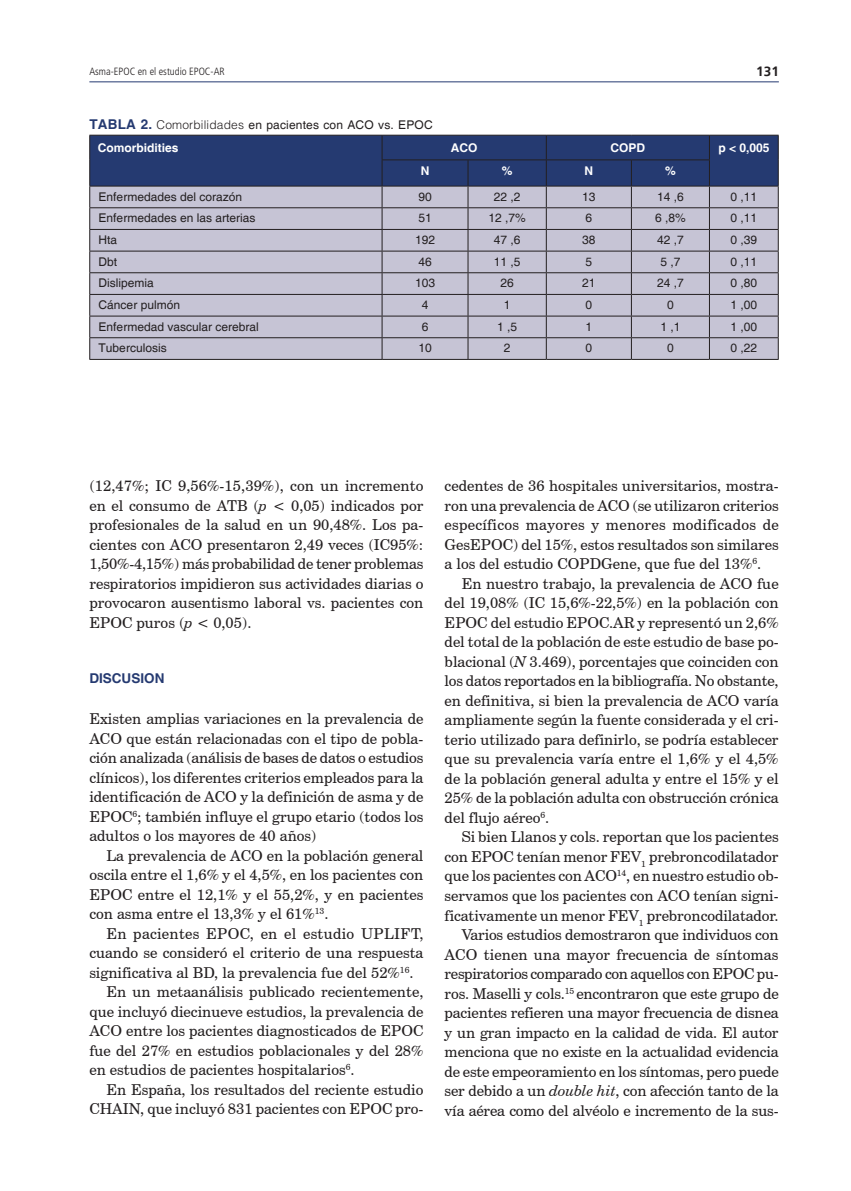
<style>
.page{position:relative;width:851px;height:1191px;background:#fff}
.page>*{position:absolute;margin:0;border:0;box-sizing:border-box;transform-origin:0 0}
.texto{font:15px/19.5px "Century Schoolbook BT";color:#231f20;text-align:justify}
.texto1{font:15px/19.5px "Century Schoolbook BT";color:#231f20;text-align:justify}
.subtit{font:700 13.5px "Helvetica";color:#253a71}
.t1{font:700 13.5px "Frutiger";color:#231f20}
.tabla1{font:12px "Helvetica";color:#231f20}
.tabla{font:12px "Helvetica";color:#231f20}
.tablatit{font:12px "Helvetica";letter-spacing:.015em;color:#231f20}
.tabla-2{font:700 12px "Helvetica";color:#fff}
.t2{font:300 condensed 10.5px "Frutiger LT Std";color:#231f20}
.s1{font-weight:700;font-size:13.5px;color:#253a71}
.s2{font-weight:300}
.s3{font-style:italic}
</style>
<div class="page">
<hr style="left:89px;top:81px;width:689px;height:1px;background:#253a71">
<hr style="left:89px;top:359px;width:293px;height:1px;background:#231f20">
<hr style="left:382px;top:359px;width:86px;height:1px;background:#231f20">
<hr style="left:468px;top:359px;width:78px;height:1px;background:#231f20">
<hr style="left:546px;top:359px;width:85px;height:1px;background:#231f20">
<hr style="left:631px;top:359px;width:78px;height:1px;background:#231f20">
<hr style="left:709px;top:359px;width:69px;height:1px;background:#231f20">
<svg style="left:89px;top:135px;width:689px;height:224px;background:#9b9db6"></svg>
<hr style="left:709px;top:186px;width:69px;height:1px;background:#231f20">
<hr style="left:381px;top:159px;width:87px;height:1px;background:#231f20">
<hr style="left:468px;top:159px;width:78px;height:1px;background:#231f20">
<hr style="left:546px;top:159px;width:85px;height:1px;background:#231f20">
<hr style="left:631px;top:159px;width:78px;height:1px;background:#231f20">
<hr style="left:382px;top:186px;width:86px;height:1px;background:#231f20">
<hr style="left:468px;top:186px;width:78px;height:1px;background:#231f20">
<hr style="left:546px;top:186px;width:85px;height:1px;background:#231f20">
<hr style="left:631px;top:186px;width:78px;height:1px;background:#231f20">
<p class="t2" style="left:89px;top:66px;width:137px">Asma-EPOC en el estudio EPOC-AR</p>
<p class="t1" style="left:756px;top:63px;width:24px">131</p>
<p class="tablatit" style="left:89px;top:118px;width:345px"><span class="s1">TABLA 2.</span> <span class="s2">Comorbilidades</span> en pacientes con ACO vs. EPOC</p>
<p class="tabla-2" style="left:98px;top:140px;width:82px">Comorbidities</p>
<p class="tabla-2" style="left:451px;top:140px;width:28px">ACO</p>
<p class="tabla-2" style="left:610px;top:140px;width:36px">COPD</p>
<p class="tabla-2" style="left:718px;top:140px;width:53px">p &lt; 0,005</p>
<p class="tabla-2" style="left:420px;top:163px;width:10px">N</p>
<p class="tabla-2" style="left:501px;top:163px;width:12px">%</p>
<p class="tabla-2" style="left:584px;top:163px;width:10px">N</p>
<p class="tabla-2" style="left:665px;top:163px;width:12px">%</p>
<p class="tabla1" style="left:99px;top:190px;width:145px">Enfermedades del corazón</p>
<p class="tabla" style="left:418px;top:190px;width:15px">90</p>
<p class="tabla" style="left:493px;top:190px;width:28px">22 ,2</p>
<p class="tabla" style="left:582px;top:190px;width:15px">13</p>
<p class="tabla" style="left:657px;top:190px;width:28px">14 ,6</p>
<p class="tabla" style="left:730px;top:190px;width:28px">0 ,11</p>
<p class="tabla1" style="left:99px;top:211px;width:158px">Enfermedades en las arterias</p>
<p class="tabla" style="left:418px;top:211px;width:15px">51</p>
<p class="tabla" style="left:488px;top:211px;width:39px">12 ,7%</p>
<p class="tabla" style="left:585px;top:211px;width:8px">6</p>
<p class="tabla" style="left:655px;top:211px;width:32px">6 ,8%</p>
<p class="tabla" style="left:730px;top:211px;width:28px">0 ,11</p>
<p class="tabla1" style="left:99px;top:233px;width:20px">Hta</p>
<p class="tabla" style="left:415px;top:233px;width:22px">192</p>
<p class="tabla" style="left:493px;top:233px;width:28px">47 ,6</p>
<p class="tabla" style="left:582px;top:233px;width:15px">38</p>
<p class="tabla" style="left:657px;top:233px;width:28px">42 ,7</p>
<p class="tabla" style="left:730px;top:233px;width:28px">0 ,39</p>
<p class="tabla1" style="left:99px;top:255px;width:20px">Dbt</p>
<p class="tabla" style="left:418px;top:255px;width:15px">46</p>
<p class="tabla" style="left:493px;top:255px;width:28px">11 ,5</p>
<p class="tabla" style="left:585px;top:255px;width:8px">5</p>
<p class="tabla" style="left:660px;top:255px;width:22px">5 ,7</p>
<p class="tabla" style="left:730px;top:255px;width:28px">0 ,11</p>
<p class="tabla1" style="left:99px;top:276px;width:57px">Dislipemia</p>
<p class="tabla" style="left:415px;top:276px;width:22px">103</p>
<p class="tabla" style="left:500px;top:276px;width:15px">26</p>
<p class="tabla" style="left:582px;top:276px;width:15px">21</p>
<p class="tabla" style="left:657px;top:276px;width:28px">24 ,7</p>
<p class="tabla" style="left:730px;top:276px;width:28px">0 ,80</p>
<p class="tabla1" style="left:99px;top:298px;width:83px">Cáncer pulmón</p>
<p class="tabla" style="left:421px;top:298px;width:8px">4</p>
<p class="tabla" style="left:503px;top:298px;width:8px">1</p>
<p class="tabla" style="left:585px;top:298px;width:8px">0</p>
<p class="tabla" style="left:667px;top:298px;width:8px">0</p>
<p class="tabla" style="left:730px;top:298px;width:28px">1 ,00</p>
<p class="tabla1" style="left:99px;top:319px;width:162px">Enfermedad vascular cerebral</p>
<p class="tabla" style="left:421px;top:319px;width:8px">6</p>
<p class="tabla" style="left:497px;top:319px;width:22px">1 ,5</p>
<p class="tabla" style="left:585px;top:319px;width:8px">1</p>
<p class="tabla" style="left:660px;top:319px;width:22px">1 ,1</p>
<p class="tabla" style="left:730px;top:319px;width:28px">1 ,00</p>
<p class="tabla1" style="left:99px;top:341px;width:70px">Tuberculosis</p>
<p class="tabla" style="left:418px;top:341px;width:15px">10</p>
<p class="tabla" style="left:503px;top:341px;width:8px">2</p>
<p class="tabla" style="left:585px;top:341px;width:8px">0</p>
<p class="tabla" style="left:667px;top:341px;width:8px">0</p>
<p class="tabla" style="left:730px;top:341px;width:28px">0 ,22</p>
<p class="texto" style="left:89px;top:476px;width:335px">(12,47%; IC 9,56%-15,39%), con un incremento en el consumo de ATB (<span class="s3">p</span> &lt; 0,05) indicados por profesionales de la salud en un 90,48%. Los pa&shy;cientes con ACO presentaron 2,49 veces (IC95%:<br>1,50%-4,15%) más probabilidad de tener problemas respiratorios impidieron sus actividades diarias o provocaron ausentismo laboral vs. pacientes con EPOC puros (<span class="s3">p</span> &lt; 0,05).</p>
<p class="subtit" style="left:89px;top:670px;width:77px">DISCUSION</p>
<p class="texto1" style="left:89px;top:709px;width:335px">Existen amplias variaciones en la prevalencia de ACO que están relacionadas con el tipo de pobla&shy;ción analizada (análisis de bases de datos o estudios clínicos), los diferentes criterios empleados para la identificación de ACO y la definición de asma y de EPOC<sup>6</sup>; también influye el grupo etario (todos los adultos o los mayores de 40 años)</p>
<p class="texto" style="left:89px;top:845px;width:335px;text-indent:17px">La prevalencia de ACO en la población general oscila entre el 1,6% y el 4,5%, en los pacientes con EPOC entre el 12,1% y el 55,2%, y en pacientes con asma entre el 13,3% y el 61%<sup>13</sup>.</p>
<p class="texto" style="left:89px;top:923px;width:335px;text-indent:17px">En pacientes EPOC, en el estudio UPLIFT, cuando se consideró el criterio de una respuesta significativa al BD, la prevalencia fue del 52%<sup>16</sup>.</p>
<p class="texto" style="left:89px;top:982px;width:335px;text-indent:17px">En un metaanálisis publicado recientemente, que incluyó diecinueve estudios, la prevalencia de ACO entre los pacientes diagnosticados de EPOC fue del 27% en estudios poblacionales y del 28% en estudios de pacientes hospitalarios<sup>6</sup>.</p>
<p class="texto" style="left:89px;top:1079px;width:335px;text-align:right">En España, los resultados del reciente estudio<br>CHAIN, que incluyó 831 pacientes con EPOC pro-</p>
<p class="texto" style="left:444px;top:476px;width:335px">cedentes de 36 hospitales universitarios, mostra&shy;ron una prevalencia de ACO (se utilizaron criterios específicos mayores y menores modificados de GesEPOC) del 15%, estos resultados son similares a los del estudio COPDGene, que fue del 13%<sup>6</sup>.</p>
<p class="texto" style="left:444px;top:573px;width:335px;text-indent:17px">En nuestro trabajo, la prevalencia de ACO fue del 19,08% (IC 15,6%-22,5%) en la población con EPOC del estudio EPOC.AR y representó un 2,6% del total de la población de este estudio de base po&shy;blacional (<span class="s3">N</span> 3.469), porcentajes que coinciden con los datos reportados en la bibliografía. No obstante, en definitiva, si bien la prevalencia de ACO varía ampliamente según la fuente considerada y el cri&shy;terio utilizado para definirlo, se podría establecer que su prevalencia varía entre el 1,6% y el 4,5% de la población general adulta y entre el 15% y el 25% de la población adulta con obstrucción crónica del flujo aéreo<sup>6</sup>.</p>
<p class="texto" style="left:444px;top:827px;width:335px;text-indent:17px">Si bien Llanos y cols. reportan que los pacientes con EPOC tenían menor FEV<sub>1</sub> prebroncodilatador que los pacientes con ACO<sup>14</sup>, en nuestro estudio ob&shy;servamos que los pacientes con ACO tenían signi&shy;ficativamente un menor FEV<sub>1</sub> prebroncodilatador.</p>
<p class="texto" style="left:444px;top:924px;width:335px;text-indent:17px">Varios estudios demostraron que individuos con ACO tienen una mayor frecuencia de síntomas respiratorios comparado con aquellos con EPOC pu&shy;ros. Maselli y cols.<sup>15</sup> encontraron que este grupo de pacientes refieren una mayor frecuencia de disnea y un gran impacto en la calidad de vida. El autor menciona que no existe en la actualidad evidencia de este empeoramiento en los síntomas, pero puede ser debido a un <span class="s3">double hit</span>, con afección tanto de la vía aérea como del alvéolo e incremento de la sus-</p>
</div>
